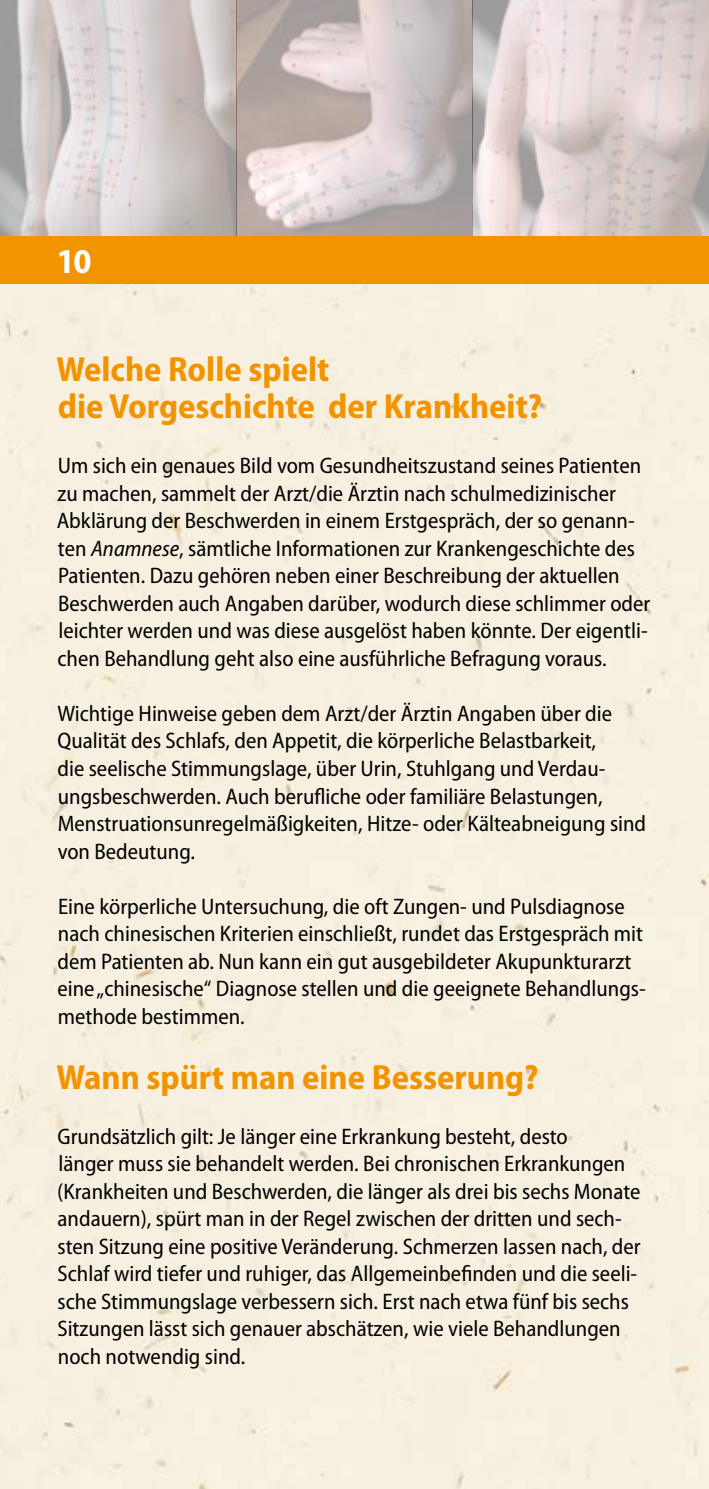
<style>
.page{position:relative;width:709px;height:1489px;background:#fff}
.page>*{position:absolute;margin:0;border:0;box-sizing:border-box;transform-origin:0 0}
.t1{font:700 semi-condensed 35px/37.5px "Myriad Pro";color:#f29400}
.t2{font:700 semi-condensed 35px "Myriad Pro";color:#fff}
.t3{font:semi-condensed 22.5px/27.5px "Myriad Pro";color:#000}
.s1{font-style:italic}
</style>
<div class="page">
<div style="left:0;top:283px;width:708px;height:1205px;background:#f7f0e0"></div>
<hr style="left:708px;top:283px;width:1px;height:1205px;background:#fffaf4">
<img style="left:0;top:0;width:237px;height:236px">
<img style="left:237px;top:0;width:236px;height:236px">
<img style="left:473px;top:0;width:236px;height:236px">
<div style="left:0;top:236px;width:709px;height:47px;background:#f29400"></div>
<h1 class="t2" style="left:57px;top:242px;width:36px">10</h1>
<h1 class="t1" style="left:56px;top:351px;width:487px">Welche Rolle spielt<br>die Vorgeschichte der Krankheit?</h1>
<p class="t3" style="left:57px;top:452px;width:595px">Um sich ein genaues Bild vom Gesundheitszustand seines Patienten zu machen, sammelt der Arzt/die Ärztin nach schulmedizinischer Abklärung der Beschwerden in einem Erstgespräch, der so genann&shy;ten <span class="s1">Anamnese</span>, sämtliche Informationen zur Krankengeschichte des Patienten. Dazu gehören neben einer Beschreibung der aktuellen Beschwerden auch Angaben darüber, wodurch diese schlimmer oder leichter werden und was diese ausgelöst haben könnte. Der eigentli&shy;chen Behandlung geht also eine ausführliche Befragung voraus.</p>
<p class="t3" style="left:58px;top:700px;width:590px">Wichtige Hinweise geben dem Arzt/der Ärztin Angaben über die Qualität des Schlafs, den Appetit, die körperliche Belastbarkeit,<br>die seelische Stimmungslage, über Urin, Stuhlgang und Verdau&shy;ungsbeschwerden. Auch berufliche oder familiäre Belastungen, Menstruationsunregelmäßigkeiten, Hitze- oder Kälteabneigung sind von Bedeutung.</p>
<p class="t3" style="left:58px;top:892px;width:589px">Eine körperliche Untersuchung, die oft Zungen- und Pulsdiagnose nach chinesischen Kriterien einschließt, rundet das Erstgespräch mit dem Patienten ab. Nun kann ein gut ausgebildeter Akupunkturarzt eine „chinesische“ Diagnose stellen und die geeignete Behandlungs&shy;methode bestimmen.</p>
<h1 class="t1" style="left:56px;top:1058px;width:483px">Wann spürt man eine Besserung?</h1>
<p class="t3" style="left:57px;top:1122px;width:585px">Grundsätzlich gilt: Je länger eine Erkrankung besteht, desto<br>länger muss sie behandelt werden. Bei chronischen Erkrankungen (Krankheiten und Beschwerden, die länger als drei bis sechs Monate andauern), spürt man in der Regel zwischen der dritten und sech&shy;sten Sitzung eine positive Veränderung. Schmerzen lassen nach, der Schlaf wird tiefer und ruhiger, das Allgemeinbefinden und die seeli&shy;sche Stimmungslage verbessern sich. Erst nach etwa fünf bis sechs Sitzungen lässt sich genauer abschätzen, wie viele Behandlungen noch notwendig sind.</p>
</div>
